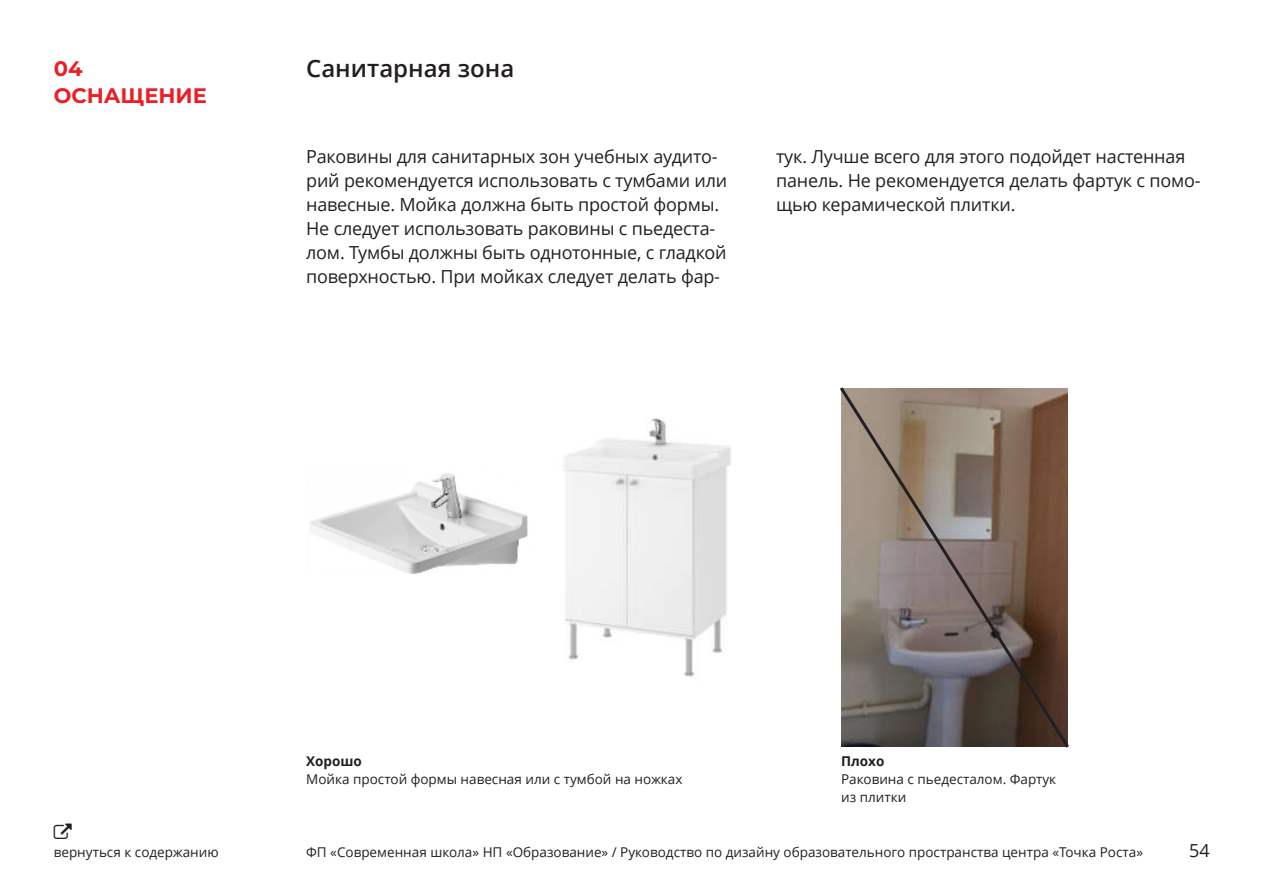
<style>
.page{position:relative;width:1263px;height:893px;background:#fff}
.page>*{position:absolute;margin:0;border:0;box-sizing:border-box;transform-origin:0 0}
.t1{font:600 24px "Open Sans";color:#231f20}
.t2{font:700 21px/27px "Montserrat";color:#ee1d23}
.t3{font:18px/24px "Open Sans";letter-spacing:-.01em;color:#231f20}
.t4{font:13.5px/18px "Open Sans";color:#231f20}
.t5{font:700 13.5px "Open Sans";color:#231f20}
</style>
<div class="page">
<img style="left:310px;top:473px;width:218px;height:101px">
<img style="left:564px;top:418px;width:167px;height:259px">
<svg style="left:840px;top:387px;width:229px;height:361px;background:#7b6c63"></svg>
<p class="t2" style="left:54px;top:57px;width:155px">04<br>ОСНАЩЕНИЕ</p>
<h1 class="t1" style="left:306px;top:51px;width:210px">Санитарная зона</h1>
<p class="t3" style="left:306px;top:144px;width:423px">Раковины для санитарных зон учебных аудито&shy;рий рекомендуется использовать с тумбами или навесные. Мойка должна быть простой формы.<br>Не следует использовать раковины с пьедеста&shy;лом. Тумбы должны быть однотонные, с гладкой поверхностью. При мойках следует делать фар-</p>
<p class="t3" style="left:776px;top:144px;width:426px">тук. Лучше всего для этого подойдет настенная панель. Не рекомендуется делать фартук с помо&shy;щью керамической плитки.</p>
<p class="t5" style="left:306px;top:753px;width:57px">Хорошо</p>
<p class="t4" style="left:306px;top:769px;width:378px">Мойка простой формы навесная или с тумбой на ножках</p>
<p class="t5" style="left:841px;top:753px;width:45px">Плохо</p>
<p class="t4" style="left:841px;top:769px;width:217px">Раковина с пьедесталом. Фартук из плитки</p>
<p class="t4" style="left:54px;top:842px;width:166px">вернуться к содержанию</p>
<p class="t4" style="left:306px;top:842px;width:838px">ФП «Современная школа» НП «Образование» / Руководство по дизайну образовательного пространства центра «Точка Роста»</p>
<p class="t3" style="left:1189px;top:839px;width:22px">54</p>
</div>
